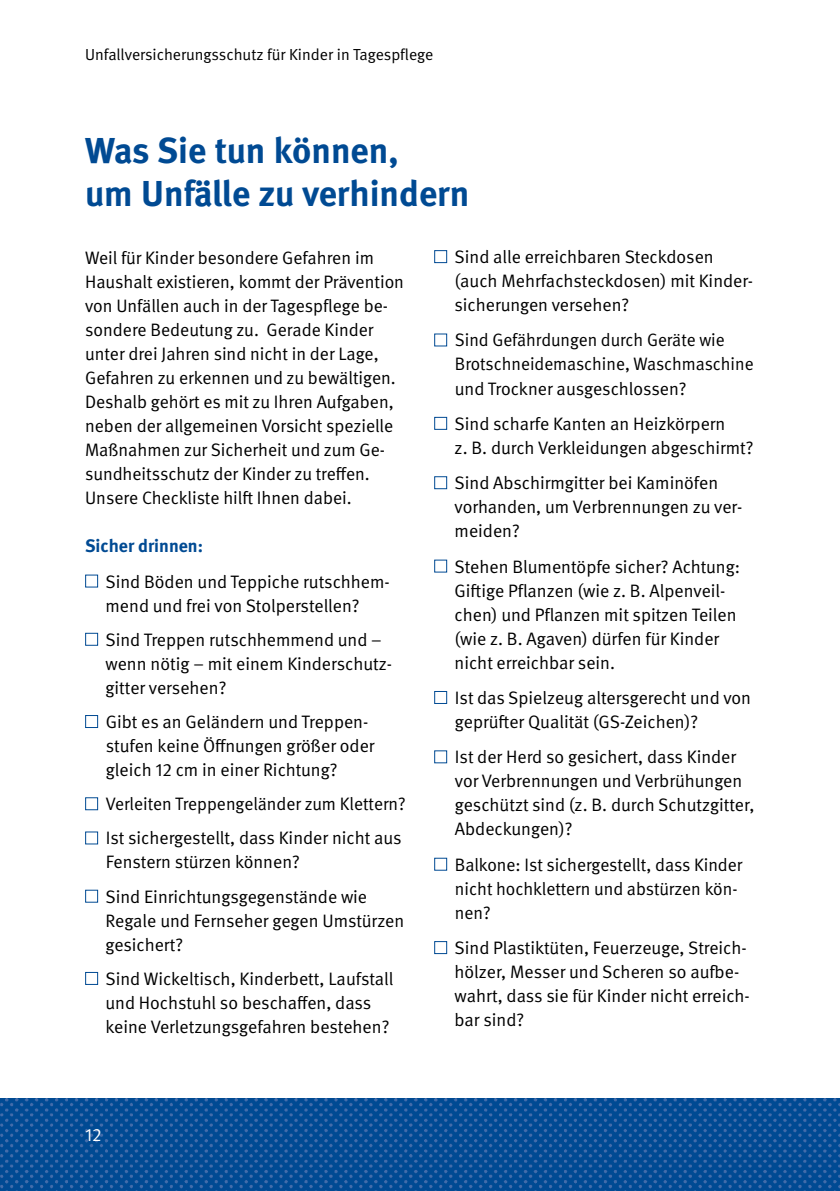
<style>
.page{position:relative;width:840px;height:1191px;background:#fff}
.page>*{position:absolute;margin:0;border:0;box-sizing:border-box;transform-origin:0 0}
.Ueberschrift{font:700 36px "DGUV Meta";color:#004a93}
.Grundschrift{font:18px/24px "DGUV Meta";color:#000}
.Grundschrift_bold{font:700 18px "DGUV Meta";color:#004a93}
.t1{font:18px "DGUV Meta";color:#fff}
.t2{font:16px "DGUV Meta";color:#000}
</style>
<div class="page">
<svg style="left:0;top:1098px;width:839px;height:93px;fill:#004a93"></svg>
<div style="left:85px;top:574px;width:13px;height:13px;background:#fff;border:1px solid #004a93"></div>
<div style="left:85px;top:633px;width:13px;height:13px;background:#fff;border:1px solid #004a93"></div>
<div style="left:85px;top:715px;width:13px;height:13px;background:#fff;border:1px solid #004a93"></div>
<div style="left:85px;top:797px;width:13px;height:13px;background:#fff;border:1px solid #004a93"></div>
<div style="left:85px;top:831px;width:13px;height:13px;background:#fff;border:1px solid #004a93"></div>
<div style="left:85px;top:889px;width:13px;height:13px;background:#fff;border:1px solid #004a93"></div>
<div style="left:85px;top:972px;width:13px;height:13px;background:#fff;border:1px solid #004a93"></div>
<div style="left:434px;top:250px;width:13px;height:13px;background:#fff;border:1px solid #004a93"></div>
<div style="left:434px;top:333px;width:13px;height:13px;background:#fff;border:1px solid #004a93"></div>
<div style="left:434px;top:417px;width:13px;height:13px;background:#fff;border:1px solid #004a93"></div>
<div style="left:434px;top:476px;width:13px;height:13px;background:#fff;border:1px solid #004a93"></div>
<div style="left:434px;top:559px;width:13px;height:13px;background:#fff;border:1px solid #004a93"></div>
<div style="left:434px;top:691px;width:13px;height:13px;background:#fff;border:1px solid #004a93"></div>
<div style="left:434px;top:750px;width:13px;height:13px;background:#fff;border:1px solid #004a93"></div>
<div style="left:434px;top:857px;width:13px;height:13px;background:#fff;border:1px solid #004a93"></div>
<div style="left:434px;top:941px;width:13px;height:13px;background:#fff;border:1px solid #004a93"></div>
<p class="t2" style="left:85px;top:45px;width:349px">Unfallversicherungsschutz für Kinder in Tagespflege</p>
<p class="Ueberschrift" style="left:85px;top:129px;width:315px">Was Sie tun können,</p>
<p class="Ueberschrift" style="left:85px;top:172px;width:385px">um Unfälle zu verhindern</p>
<p class="Grundschrift" style="left:85px;top:246px;width:320px">Weil für Kinder besondere Gefahren im Haushalt existieren, kommt der Prävention von Unfällen auch in der Tagespflege be&shy;sondere Bedeutung zu. Gerade Kinder unter drei Jahren sind nicht in der Lage, Gefahren zu erkennen und zu bewältigen.<br>Deshalb gehört es mit zu Ihren Aufgaben, neben der allgemeinen Vorsicht spezielle Maßnahmen zur Sicherheit und zum Ge&shy;sundheitsschutz der Kinder zu treffen.<br>Unsere Checkliste hilft Ihnen dabei.</p>
<p class="Grundschrift_bold" style="left:85px;top:535px;width:119px">Sicher drinnen:</p>
<p class="Grundschrift" style="left:105px;top:570px;width:285px">Sind Böden und Teppiche rutschhem&shy;mend und frei von Stolperstellen?</p>
<p class="Grundschrift" style="left:105px;top:628px;width:288px">Sind Treppen rutschhemmend und – wenn nötig – mit einem Kinderschutz&shy;gitter versehen?</p>
<p class="Grundschrift" style="left:106px;top:710px;width:270px">Gibt es an Geländern und Treppen&shy;stufen keine Öffnungen größer oder gleich 12 cm in einer Richtung?</p>
<p class="Grundschrift" style="left:106px;top:792px;width:301px">Verleiten Treppengeländer zum Klettern?</p>
<p class="Grundschrift" style="left:106px;top:826px;width:297px">Ist sichergestellt, dass Kinder nicht aus<br>Fenstern stürzen können?</p>
<p class="Grundschrift" style="left:105px;top:885px;width:300px">Sind Einrichtungsgegenstände wie<br>Regale und Fernseher gegen Umstürzen gesichert?</p>
<p class="Grundschrift" style="left:105px;top:967px;width:289px">Sind Wickeltisch, Kinderbett, Laufstall und Hochstuhl so beschaffen, dass keine Verletzungsgefahren bestehen?</p>
<p class="t1" style="left:85px;top:1124px;width:18px">12</p>
<p class="Grundschrift" style="left:454px;top:245px;width:300px">Sind alle erreichbaren Steckdosen (auch Mehrfachsteckdosen) mit Kinder&shy;sicherungen versehen?</p>
<p class="Grundschrift" style="left:454px;top:329px;width:300px">Sind Gefährdungen durch Geräte wie<br>Brotschneidemaschine, Waschmaschine und Trockner ausgeschlossen?</p>
<p class="Grundschrift" style="left:454px;top:412px;width:300px">Sind scharfe Kanten an Heizkörpern<br>z. B. durch Verkleidungen abgeschirmt?</p>
<p class="Grundschrift" style="left:454px;top:471px;width:289px">Sind Abschirmgitter bei Kaminöfen vorhanden, um Verbrennungen zu ver&shy;meiden?</p>
<p class="Grundschrift" style="left:454px;top:555px;width:287px">Stehen Blumentöpfe sicher? Achtung:<br>Giftige Pflanzen (wie z. B. Alpenveil&shy;chen) und Pflanzen mit spitzen Teilen (wie z. B. Agaven) dürfen für Kinder nicht erreichbar sein.</p>
<p class="Grundschrift" style="left:454px;top:686px;width:297px">Ist das Spielzeug altersgerecht und von geprüfter Qualität (GS-Zeichen)?</p>
<p class="Grundschrift" style="left:454px;top:745px;width:301px">Ist der Herd so gesichert, dass Kinder vor Verbrennungen und Verbrühungen geschützt sind (z. B. durch Schutzgitter, Abdeckungen)?</p>
<p class="Grundschrift" style="left:454px;top:853px;width:289px">Balkone: Ist sichergestellt, dass Kinder nicht hochklettern und abstürzen kön&shy;nen?</p>
<p class="Grundschrift" style="left:454px;top:936px;width:296px">Sind Plastiktüten, Feuerzeuge, Streich&shy;hölzer, Messer und Scheren so aufbe&shy;wahrt, dass sie für Kinder nicht erreich&shy;bar sind?</p>
</div>
